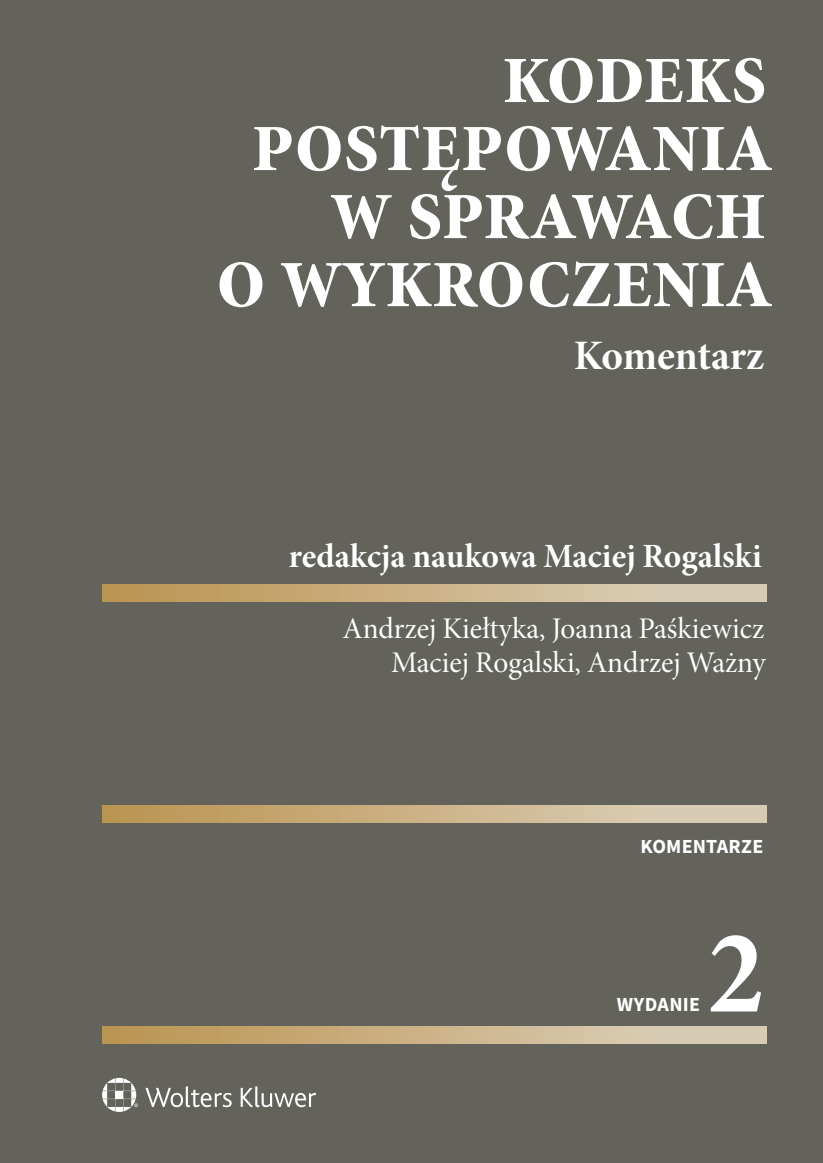
<style>
.page{position:relative;width:823px;height:1163px;background:#fff}
.page>*{position:absolute;margin:0;border:0;box-sizing:border-box;transform-origin:0 0}
.t1{font:700 condensed 120px "Minion Pro";color:#fff}
.t2{font:92px/68px "Minion Pro Bold Cn Subh";letter-spacing:-.01em;color:#fff;text-align:right}
.t3{font:42px "Minion Pro Bold Subh";letter-spacing:-.005em;color:#fff}
.t4{font:34px "Minion Pro Bold Subh";color:#fff}
.t5{font:30px/34px "Minion Pro Subh";color:#fff;text-align:right}
.t6{font:700 20px "Source Sans Pro";letter-spacing:.01em;color:#fff}
</style>
<div class="page">
<div style="left:0;top:0;width:822px;height:1162px;background:#63635c"></div>
<div style="left:102px;top:1026px;width:663px;height:17px;background:linear-gradient(to right,#bb9451,#ddd3c0)"></div>
<div style="left:102px;top:805px;width:663px;height:17px;background:linear-gradient(to right,#bb9451,#ddd3c0)"></div>
<div style="left:102px;top:584px;width:663px;height:17px;background:linear-gradient(to right,#bb9451,#ddd3c0)"></div>
<svg style="left:102px;top:1077px;width:214px;height:34px"></svg>
<h2 class="t2" style="left:216px;top:38px;width:558px">Kodeks postępowania w sprawach<br>o wykroczenia</h2>
<h3 class="t3" style="left:573px;top:327px;width:192px">Komentarz</h3>
<p class="t4" style="left:288px;top:532px;width:474px">redakcja naukowa Maciej Rogalski</p>
<p class="t5" style="left:342px;top:611px;width:424px">Andrzej Kiełtyka, Joanna Paśkiewicz<br>Maciej Rogalski, Andrzej Ważny</p>
<p class="t6" style="left:640px;top:832px;width:124px">KOMENTARZE</p>
<p class="t6" style="left:616px;top:991px;width:85px">WYDANIE</p>
<h1 class="t1" style="left:707px;top:890px;width:57px">2</h1>
</div>
